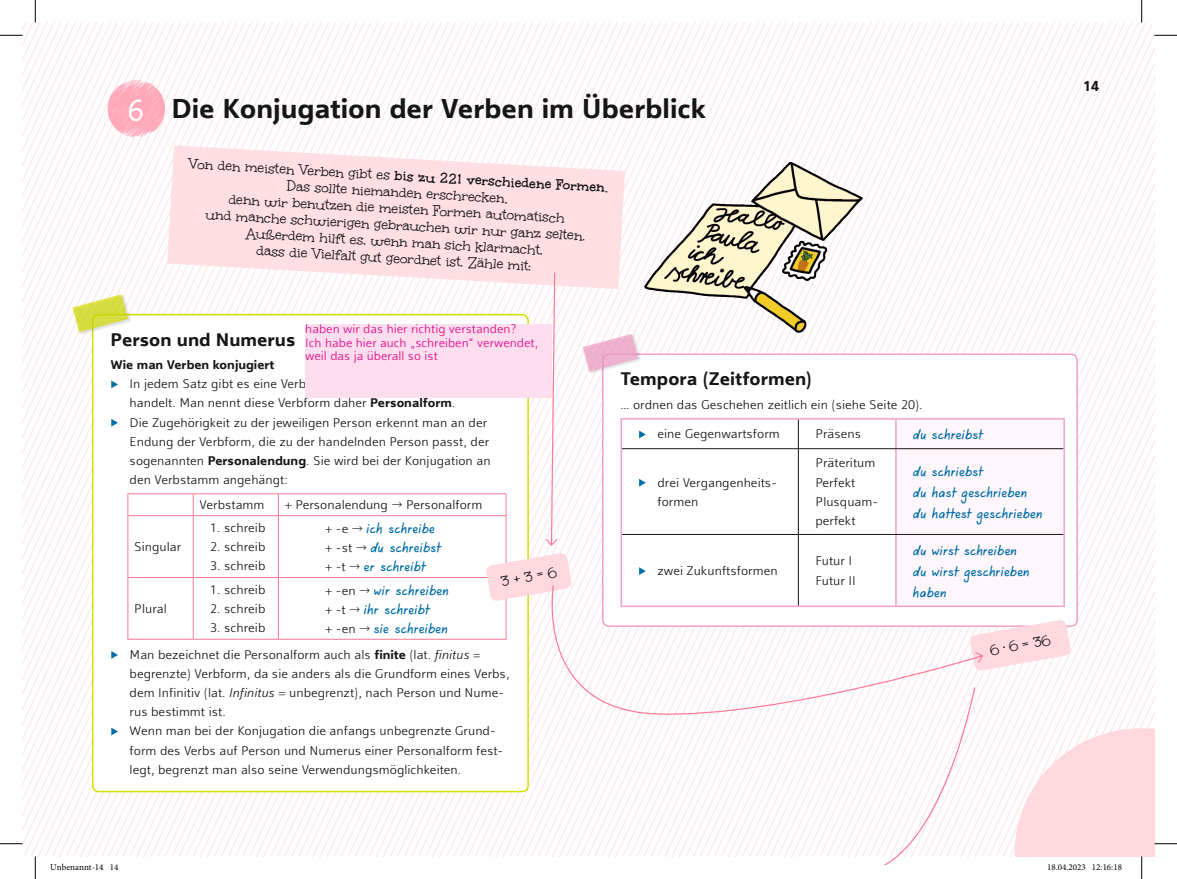
<style>
.page{position:relative;width:1177px;height:879px;background:#fff}
.page>*{position:absolute;margin:0;border:0;box-sizing:border-box;transform-origin:0 0}
.t1{font:700 27px "bs Friedrich Sans 1";color:#151616}
.t2{font:700 18px "bs Friedrich Sans 1";color:#151616}
.t3{font:16.5px/19.2px "bs Agilo Hand 1";color:#006da7}
.t4{font:15px/16.4px "bs Cubay Display 1";color:#151616;text-align:center}
.t5{font:700 14.25px "bs Friedrich Sans 1";color:#151616}
.t6{font:300 12.3px/19.2px "bs Friedrich Sans 1";color:#151616}
.t7{font:700 12.3px "bs Friedrich Sans 1";color:#151616}
.t8{font:300 12px/13.2px "bs Friedrich Sans 1";color:#e10886}
.t9{font:9px "Minion Pro";color:#000}
.s1{font-family:"bs Okruse Hand 1";font-weight:400;font-size:33px;color:#fff}
.s2{font-weight:700}
.s3{font-family:"bs Friedrich Sans 1";font-weight:300;font-size:12.3px;color:#151616}
.s4{font-style:italic}
</style>
<div class="page">
<svg style="left:971px;top:182px;width:183px;height:674px"></svg>
<img style="left:108px;top:80px;width:57px;height:57px;border-radius:29px">
<svg style="left:167px;top:145px;width:458px;height:144px;fill:#ffdfe4"></svg>
<svg style="left:111px;top:380px;width:7px;height:8px"></svg>
<svg style="left:111px;top:419px;width:7px;height:7px"></svg>
<hr style="left:127px;top:493px;width:66px;height:1px;background:#fe7897">
<svg style="left:127px;top:494px;width:1px;height:21px"></svg>
<hr style="left:193px;top:493px;width:85px;height:1px;background:#fe7897">
<svg style="left:193px;top:494px;width:1px;height:21px"></svg>
<hr style="left:278px;top:493px;width:228px;height:1px;background:#fe7897">
<svg style="left:278px;top:494px;width:1px;height:21px"></svg>
<hr style="left:127px;top:515px;width:66px;height:1px;background:#fe7897">
<hr style="left:127px;top:516px;width:1px;height:61px;background:#fe7897">
<hr style="left:193px;top:515px;width:85px;height:1px;background:#fe7897">
<hr style="left:193px;top:516px;width:1px;height:61px;background:#fe7897">
<hr style="left:278px;top:515px;width:228px;height:1px;background:#fe7897">
<hr style="left:278px;top:516px;width:1px;height:61px;background:#fe7897">
<hr style="left:127px;top:577px;width:66px;height:1px;background:#fe7897">
<hr style="left:127px;top:577px;width:1px;height:61px;background:#fe7897">
<hr style="left:193px;top:577px;width:85px;height:1px;background:#fe7897">
<hr style="left:193px;top:577px;width:1px;height:61px;background:#fe7897">
<hr style="left:278px;top:577px;width:228px;height:1px;background:#fe7897">
<hr style="left:278px;top:577px;width:1px;height:61px;background:#fe7897">
<hr style="left:505px;top:577px;width:1px;height:61px;background:#fe7897">
<hr style="left:127px;top:638px;width:66px;height:1px;background:#fe7897">
<hr style="left:193px;top:638px;width:85px;height:1px;background:#fe7897">
<hr style="left:278px;top:638px;width:228px;height:1px;background:#fe7897">
<svg style="left:111px;top:651px;width:7px;height:7px"></svg>
<svg style="left:111px;top:727px;width:7px;height:8px"></svg>
<div style="left:92px;top:314px;width:436px;height:478px;border:2px solid #d3dd00;border-radius:6px"></div>
<div style="left:72px;top:294px;width:59px;height:41px;background:#151616;opacity:.2"></div>
<svg style="left:72px;top:294px;width:56px;height:38px"></svg>
<div style="left:602px;top:354px;width:474px;height:272px;background:#fff;border-radius:6px"></div>
<svg style="left:622px;top:419px;width:272px;height:165px"></svg>
<hr style="left:620px;top:418px;width:178px;height:1px;background:#f29fc8">
<hr style="left:620px;top:419px;width:2px;height:29px;background:#f29fc8">
<hr style="left:798px;top:418px;width:97px;height:1px;background:#f29fc8">
<hr style="left:895px;top:418px;width:169px;height:1px;background:#f29fc8">
<hr style="left:894px;top:419px;width:2px;height:29px;background:#f29fc8">
<svg style="left:895px;top:419px;width:169px;height:165px"></svg>
<hr style="left:620px;top:448px;width:2px;height:86px;background:#f29fc8">
<hr style="left:894px;top:449px;width:2px;height:85px;background:#f29fc8">
<hr style="left:1063px;top:448px;width:1px;height:86px;background:#f29fc8">
<hr style="left:620px;top:534px;width:2px;height:71px;background:#f29fc8">
<hr style="left:894px;top:534px;width:2px;height:71px;background:#f29fc8">
<hr style="left:1063px;top:534px;width:1px;height:71px;background:#f29fc8">
<hr style="left:895px;top:605px;width:169px;height:2px;background:#f29fc8">
<svg style="left:797px;top:419px;width:1px;height:29px"></svg>
<hr style="left:622px;top:448px;width:176px;height:1px;background:#151616">
<hr style="left:798px;top:448px;width:97px;height:1px;background:#151616">
<hr style="left:797px;top:449px;width:1px;height:85px;background:#151616">
<hr style="left:622px;top:534px;width:176px;height:1px;background:#151616">
<hr style="left:798px;top:534px;width:97px;height:1px;background:#151616">
<hr style="left:797px;top:534px;width:1px;height:71px;background:#151616">
<hr style="left:895px;top:448px;width:168px;height:1px;background:#151616">
<hr style="left:895px;top:534px;width:168px;height:1px;background:#151616">
<svg style="left:639px;top:430px;width:6px;height:8px"></svg>
<svg style="left:639px;top:479px;width:6px;height:7px"></svg>
<svg style="left:639px;top:567px;width:6px;height:8px"></svg>
<div style="left:602px;top:353px;width:475px;height:273px;border:2px solid #f29fc8;border-radius:6px"></div>
<div style="left:581px;top:333px;width:60px;height:42px;background:#151616;opacity:.2"></div>
<svg style="left:582px;top:334px;width:56px;height:37px"></svg>
<svg style="left:533px;top:584px;width:450px;height:135px"></svg>
<svg style="left:969px;top:619px;width:102px;height:52px"></svg>
<svg style="left:485px;top:271px;width:87px;height:330px"></svg>
<svg style="left:861px;top:686px;width:114px;height:179px"></svg>
<div style="left:305px;top:324px;width:246px;height:74px;background:#feddee"></div>
<img style="left:644px;top:162px;width:218px;height:170px">
<svg style="left:0;top:35px;width:22px;height:1px"></svg>
<svg style="left:1154px;top:35px;width:22px;height:1px"></svg>
<svg style="left:0;top:843px;width:22px;height:1px"></svg>
<svg style="left:35px;top:0;width:1px;height:23px"></svg>
<svg style="left:35px;top:856px;width:1px;height:22px"></svg>
<svg style="left:1141px;top:0;width:1px;height:23px"></svg>
<svg style="left:1014px;top:728px;width:162px;height:150px"></svg>
<h1 class="t1" style="left:127px;top:91px;width:581px"><span class="s1">6</span> Die Konjugation der Verben im Überblick</h1>
<p class="t4" style="left:189px;top:157px;width:421px;rotate:3deg">Von den meisten Verben gibt es <span class="s2">bis zu 221 verschiedene Formen.<br></span>Das sollte niemanden erschrecken,<br>denn wir benutzen die meisten Formen automatisch<br>und manche schwierigen gebrauchen wir nur ganz selten.<br>Außerdem hilft es, wenn man sich klarmacht,<br>dass die Vielfalt gut geordnet ist. Zähle mit:</p>
<p class="t8" style="left:305px;top:323px;width:234px">haben wir das hier richtig verstanden?<br>Ich habe hier auch „schreiben“ verwendet, weil das ja überall so ist</p>
<h2 class="t2" style="left:110px;top:328px;width:186px">Person und Numerus</h2>
<p class="t7" style="left:110px;top:357px;width:165px">Wie man Verben konjugiert</p>
<p class="t6" style="left:130px;top:394px;width:362px">handelt. Man nennt diese Verbform daher <span class="s2">Personalform</span>.<br>Die Zugehörigkeit zu der jeweiligen Person erkennt man an der Endung der Verbform, die zu der handelnden Person passt, der sogenannten <span class="s2">Personalendung</span>. Sie wird bei der Konjugation an den Verbstamm angehängt:</p>
<p class="t6" style="left:199px;top:496px;width:66px">Verbstamm</p>
<p class="t6" style="left:285px;top:496px;width:199px">+ Personalendung → Personalform</p>
<p class="t6" style="left:134px;top:538px;width:49px">Singular</p>
<h3 class="t3" style="left:325px;top:519px;width:117px"><span class="s3">+ -e →</span> ich schreibe <span class="s3">+ -st →</span> du schreibst <span class="s3">+ -t →</span> er schreibt</h3>
<p class="t6" style="left:210px;top:519px;width:57px">1. schreib</p>
<p class="t6" style="left:210px;top:538px;width:57px">2. schreib</p>
<p class="t6" style="left:210px;top:557px;width:57px">3. schreib</p>
<p class="t4" style="left:499px;top:573px;width:58px;rotate:-10deg">3 + 3 = 6</p>
<h3 class="t3" style="left:325px;top:580px;width:125px"><span class="s3">+ -en →</span> wir schreiben <span class="s3">+ -t →</span> ihr schreibt<br><span class="s3">+ -en →</span> sie schreiben</h3>
<p class="t6" style="left:130px;top:645px;width:381px">Man bezeichnet die Personalform auch als <span class="s2">finite</span> (lat. <span class="s4">finitus</span> = begrenzte) Verbform, da sie anders als die Grundform eines Verbs, dem Infinitiv (lat. <span class="s4">Infinitus</span> = unbegrenzt), nach Person und Nume&shy;rus bestimmt ist.<br>Wenn man bei der Konjugation die anfangs unbegrenzte Grund&shy;form des Verbs auf Person und Numerus einer Personalform fest&shy;legt, begrenzt man also seine Verwendungsmöglichkeiten.</p>
<p class="t6" style="left:210px;top:580px;width:57px">1. schreib</p>
<p class="t6" style="left:210px;top:599px;width:57px">2. schreib</p>
<p class="t6" style="left:210px;top:619px;width:57px">3. schreib</p>
<p class="t6" style="left:134px;top:599px;width:34px">Plural</p>
<h2 class="t2" style="left:620px;top:367px;width:193px">Tempora (Zeitformen)</h2>
<p class="t6" style="left:620px;top:395px;width:303px">… ordnen das Geschehen zeitlich ein (siehe Seite 20).</p>
<p class="t6" style="left:657px;top:425px;width:124px">eine Gegenwartsform</p>
<p class="t6" style="left:815px;top:425px;width:47px">Präsens</p>
<h3 class="t3" style="left:912px;top:425px;width:72px">du schreibst</h3>
<p class="t6" style="left:657px;top:473px;width:121px">drei Vergangenheits&shy;formen</p>
<p class="t6" style="left:815px;top:454px;width:64px">Präteritum<br>Perfekt<br>Plusquam&shy;perfekt</p>
<h3 class="t3" style="left:912px;top:461px;width:131px;line-height:21px">du schriebst<br>du hast geschrieben du hattest geschrieben</h3>
<p class="t6" style="left:657px;top:562px;width:122px">zwei Zukunftsformen</p>
<p class="t6" style="left:815px;top:552px;width:42px">Futur I<br>Futur II</p>
<h3 class="t3" style="left:912px;top:540px;width:118px;line-height:21px">du wirst schreiben du wirst geschrieben haben</h3>
<p class="t4" style="left:988px;top:642px;width:62px;rotate:-10deg">6 × 6 = 36</p>
<p class="t5" style="left:1082px;top:76px;width:17px">14</p>
<p class="t9" style="left:50px;top:860px;width:70px">Unbenannt-14 14</p>
<p class="t9" style="left:1046px;top:860px;width:76px">18.04.2023 12:16:18</p>
</div>
